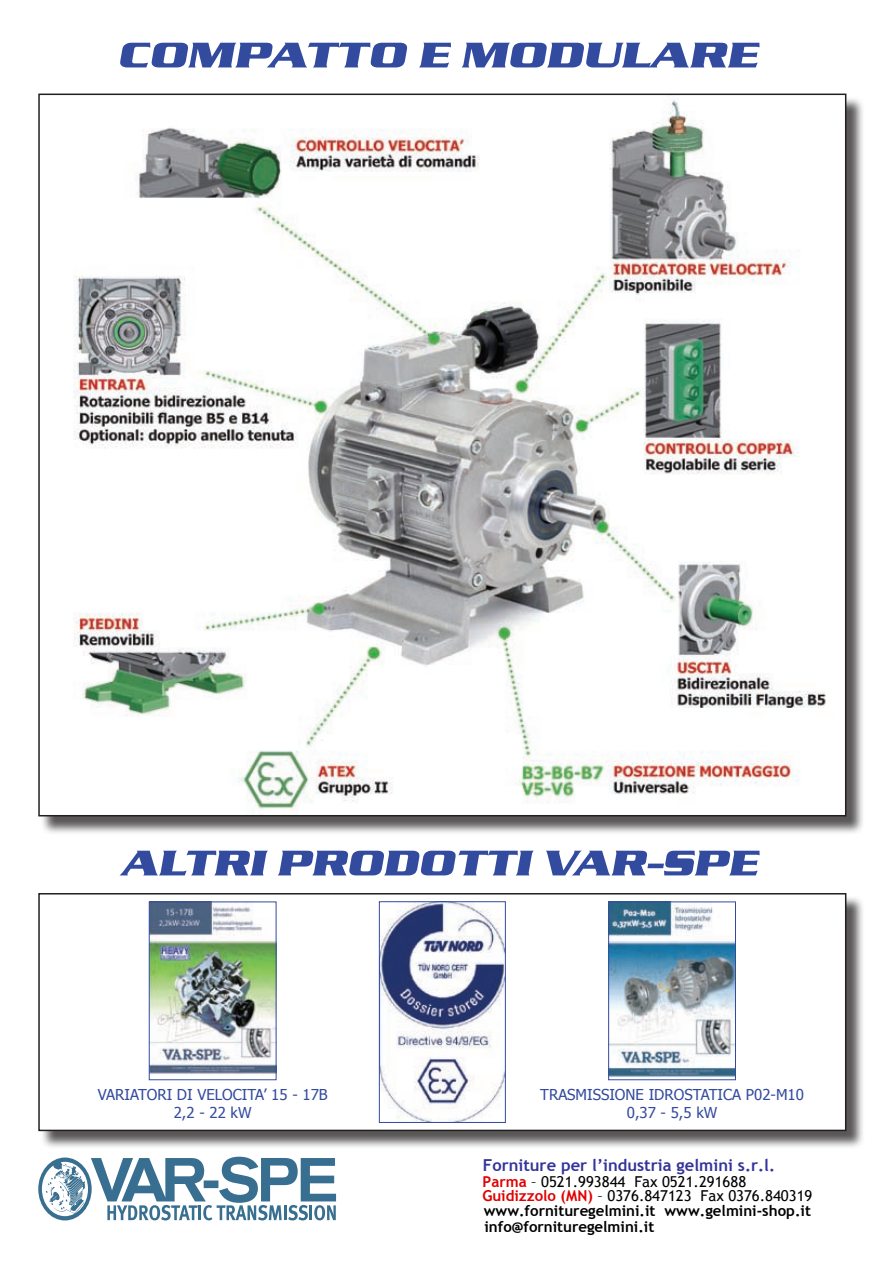
<style>
.page{position:relative;width:889px;height:1263px;background:#fff}
.page>*{position:absolute;margin:0;border:0;box-sizing:border-box;transform-origin:0 0}
.t1{font:700 16.5px "Trebuchet MS";color:#33339a}
.t2{font:15px/15px "Trebuchet MS";color:#000}
.t3{font:15px/18px "Tahoma";color:#334b9f;text-align:center}
.s1{font-weight:700;color:#e00000}
.s2{font-weight:700}
</style>
<div class="page">
<div style="left:41px;top:895px;width:824px;height:255px;background:#231f20;opacity:.75"></div>
<div style="left:39px;top:894px;width:806px;height:236px;background:#fff"></div>
<div style="left:38px;top:893px;width:808px;height:238px;border:2px solid #231f20"></div>
<img style="left:151px;top:903px;width:123px;height:172px">
<div style="left:149px;top:901px;width:127px;height:179px;border:1px solid #334b9f"></div>
<img style="left:610px;top:903px;width:124px;height:175px">
<div style="left:608px;top:901px;width:128px;height:179px;border:1px solid #334b9f"></div>
<img style="left:381px;top:903px;width:122px;height:218px">
<div style="left:379px;top:901px;width:126px;height:222px;border:1px solid #334b9f"></div>
<div style="left:41px;top:96px;width:824px;height:739px;background:#231f20;opacity:.75"></div>
<img style="left:41px;top:97px;width:802px;height:716px">
<svg style="left:120px;top:43px;width:640px;height:24px"></svg>
<svg style="left:120px;top:851px;width:640px;height:24px"></svg>
<svg style="left:38px;top:1157px;width:298px;height:63px"></svg>
<p class="t3" style="left:98px;top:1085px;width:231px">VARIATORI DI VELOCITA’ 15 - 17B<br>2,2 - 22 kW</p>
<p class="t3" style="left:540px;top:1085px;width:265px">TRASMISSIONE IDROSTATICA P02-M10<br>0,37 - 5,5 kW</p>
<p class="t1" style="left:483px;top:1156px;width:294px">Forniture per l’industria gelmini s.r.l.</p>
<p class="t2" style="left:482px;top:1174px;width:331px"><span class="s1">Parma</span> – 0521.993844 Fax 0521.291688<br><span class="s1">Guidizzolo (MN)</span> – 0376.847123 Fax 0376.840319 <span class="s2">www.fornituregelmini.it</span> <span class="s2">www.gelmini-shop.it info@</span><span class="s2">fornituregelmini.it</span></p>
</div>
